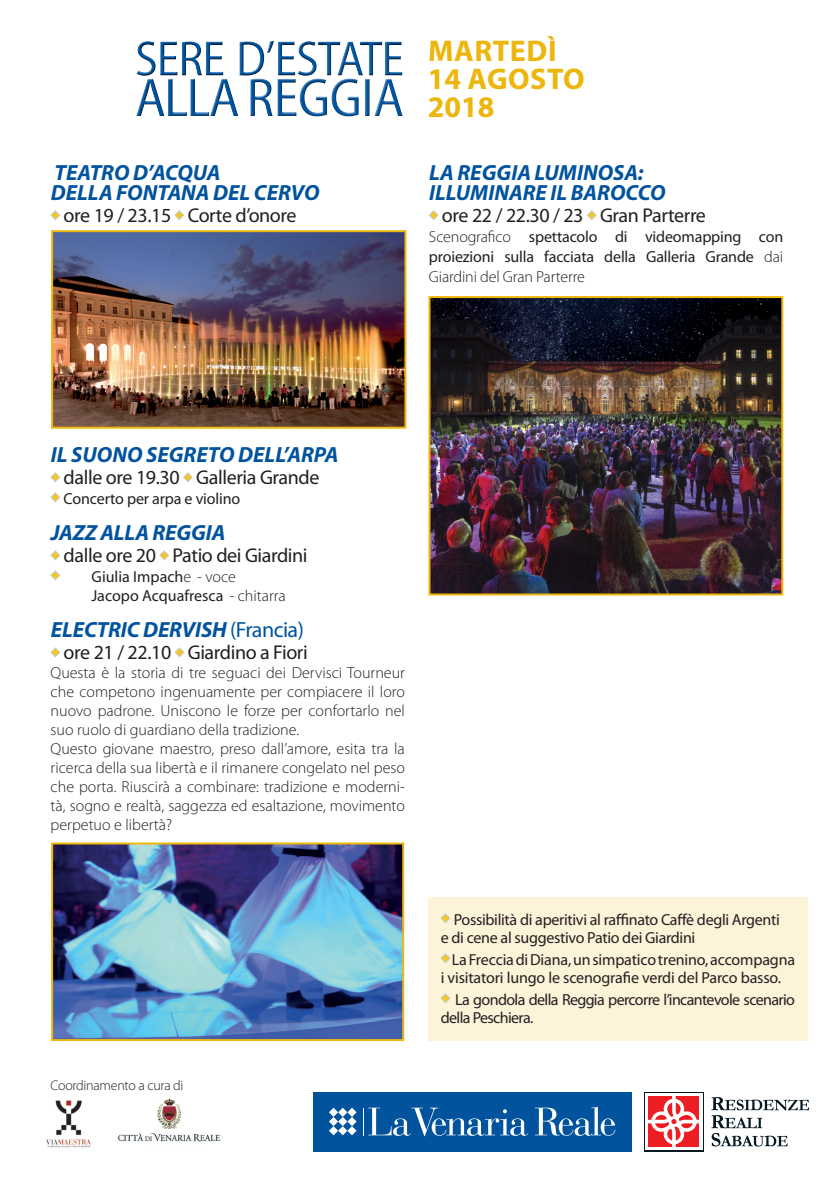
<style>
.page{position:relative;width:840px;height:1191px;background:#fff}
.page>*{position:absolute;margin:0;border:0;box-sizing:border-box;transform-origin:0 0}
.t1{font:700 30px/28px "Myriad Pro";letter-spacing:.02em;color:#ecb60d}
.t2{font:italic 700 22px/20px "Myriad Pro";color:#01539e}
.t3{font:20px "Myriad Pro";letter-spacing:-.02em;color:#231f20}
.t4{font:300 16px/19px "Myriad Pro";color:#231f20}
.t5{font:16px/20px "Myriad Pro";letter-spacing:-.015em;color:#231f20}
.t6{font:16px/18px "Myriad Pro";letter-spacing:-.04em;color:#231f20}
.t7{font:300 14px "Myriad Pro";letter-spacing:-.02em;color:#231f20}
.s1{font-weight:300}
.s2{font-weight:400;font-style:normal}
</style>
<div class="page">
<div style="left:427px;top:897px;width:380px;height:144px;background:#fcf3d9"></div>
<svg style="left:50px;top:210px;width:10px;height:10px"></svg>
<svg style="left:174px;top:210px;width:10px;height:10px"></svg>
<svg style="left:50px;top:472px;width:10px;height:10px"></svg>
<svg style="left:183px;top:472px;width:10px;height:10px"></svg>
<svg style="left:50px;top:492px;width:10px;height:10px"></svg>
<svg style="left:50px;top:550px;width:10px;height:10px"></svg>
<svg style="left:159px;top:550px;width:10px;height:10px"></svg>
<svg style="left:50px;top:570px;width:10px;height:10px"></svg>
<svg style="left:50px;top:647px;width:10px;height:10px"></svg>
<svg style="left:174px;top:647px;width:10px;height:10px"></svg>
<svg style="left:429px;top:210px;width:9px;height:10px"></svg>
<svg style="left:587px;top:210px;width:9px;height:10px"></svg>
<div style="left:134px;top:40px;width:270px;height:78px;background:#231f20;opacity:.75"></div>
<svg style="left:440px;top:913px;width:10px;height:10px"></svg>
<svg style="left:440px;top:953px;width:10px;height:10px"></svg>
<svg style="left:440px;top:993px;width:10px;height:10px"></svg>
<img style="left:431px;top:299px;width:348px;height:293px">
<div style="left:428px;top:296px;width:354px;height:299px;border:2px solid #ecb60d"></div>
<img style="left:117px;top:1098px;width:104px;height:44px">
<img style="left:46px;top:1100px;width:45px;height:48px">
<div style="left:313px;top:1091px;width:318px;height:60px;background:#01539e"></div>
<svg style="left:329px;top:1107px;width:27px;height:28px"></svg>
<svg style="left:363px;top:1107px;width:164px;height:29px"></svg>
<svg style="left:535px;top:1106px;width:80px;height:29px"></svg>
<div style="left:643px;top:1091px;width:60px;height:60px;background:linear-gradient(to bottom,#fff,#fff)"></div>
<div style="left:645px;top:1093px;width:56px;height:57px;background:#fff"></div>
<svg style="left:648px;top:1096px;width:51px;height:51px"></svg>
<svg style="left:711px;top:1097px;width:97px;height:49px"></svg>
<img style="left:54px;top:845px;width:347px;height:193px">
<div style="left:51px;top:842px;width:353px;height:199px;border:2px solid #ecb60d"></div>
<img style="left:54px;top:233px;width:349px;height:193px">
<div style="left:51px;top:230px;width:355px;height:199px;border:2px solid #ecb60d"></div>
<h2 class="t2" style="left:51px;top:163px;width:270px">TEATRO D’ACQUA<br>DELLA FONTANA DEL CERVO</h2>
<p class="t3" style="left:64px;top:204px;width:234px">ore 19 / 23.15 Corte d’onore</p>
<h1 class="t1" style="left:427px;top:37px;width:158px">MARTEDÌ<br>14 AGOSTO<br>2018</h1>
<h2 class="t2" style="left:429px;top:163px;width:238px">LA REGGIA LUMINOSA:<br>ILLUMINARE IL BAROCCO</h2>
<p class="t3" style="left:441px;top:204px;width:265px">ore 22 / 22.30 / 23 Gran Parterre</p>
<p class="t5" style="left:429px;top:227px;width:355px;text-align:justify"><span class="s1">Scenografico</span> spettacolo di videomapping con proiezioni sulla facciata della Galleria Grande <span class="s1">dai Giardini del Gran Parterre</span></p>
<h2 class="t2" style="left:51px;top:445px;width:289px">IL SUONO SEGRETO DELL’ARPA</h2>
<p class="t3" style="left:64px;top:466px;width:257px">dalle ore 19.30 Galleria Grande</p>
<p class="t5" style="left:64px;top:489px;width:178px">Concerto per arpa e violino</p>
<h2 class="t2" style="left:51px;top:523px;width:176px">JAZZ ALLA REGGIA</h2>
<p class="t3" style="left:64px;top:544px;width:245px">dalle ore 20 Patio dei Giardini</p>
<p class="t5" style="left:91px;top:567px;width:196px;line-height:19px">Giulia Impach<span class="s1">e - voce<br></span>Jacopo Acquafresca <span class="s1">- chitarra</span></p>
<h2 class="t2" style="left:51px;top:620px;width:254px">ELECTRIC DERVISH<span class="s2">(Francia)</span></h2>
<p class="t3" style="left:64px;top:641px;width:246px">ore 21 / 22.10 Giardino a Fiori</p>
<p class="t4" style="left:51px;top:663px;width:355px">Questa è la storia di tre seguaci dei Dervisci Tourneur che competono ingenuamente per compiacere il loro nuovo padrone. Uniscono le forze per confortarlo nel suo ruolo di guardiano della tradizione.<br>Questo giovane maestro, preso dall’amore, esita tra la ricerca della sua libertà e il rimanere congelato nel peso che porta. Riuscirà a combinare: tradizione e moderni&shy;tà, sogno e realtà, saggezza ed esaltazione, movimento perpetuo e libertà?</p>
<p class="t7" style="left:51px;top:1077px;width:134px">Coordinamento a cura di</p>
<p class="t5" style="left:440px;top:911px;width:340px;line-height:18px;text-indent:13px">Possibilità di aperitivi al raffinato Caffè degli Argenti e di cene al suggestivo Patio dei Giardini</p>
<p class="t5" style="left:440px;top:951px;width:355px;line-height:18px;text-indent:11px">La Freccia di Diana, un simpatico trenino, accompagna i visitatori lungo le scenografie verdi del Parco basso.</p>
<p class="t6" style="left:440px;top:991px;width:355px;text-indent:14px">La gondola della Reggia percorre l’incantevole scenario della Peschiera.</p>
</div>
